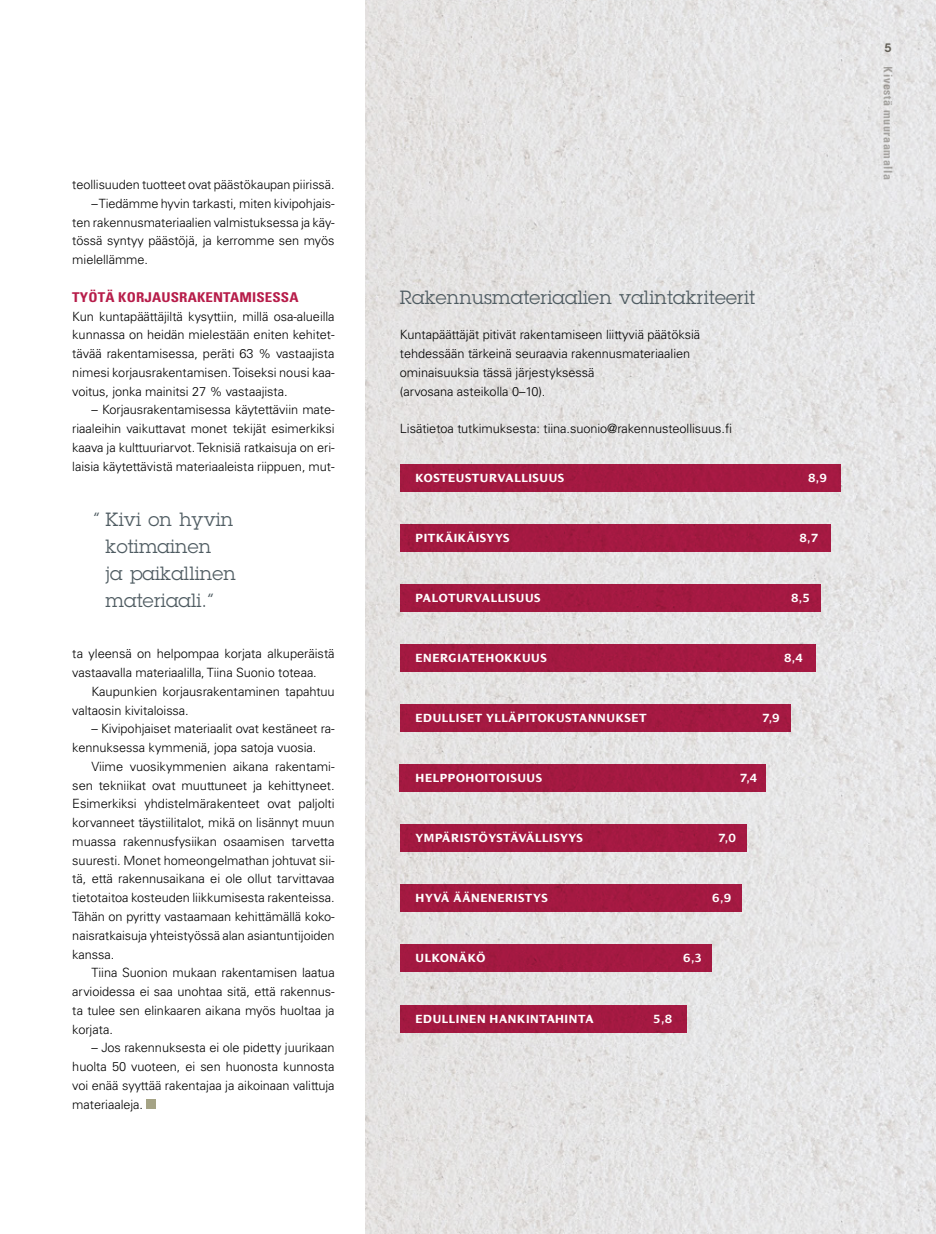
<style>
.page{position:relative;width:936px;height:1234px;background:#fff}
.page>*{position:absolute;margin:0;border:0;box-sizing:border-box;transform-origin:0 0}
.t1{font:18.75px/27px "Lubalin Graph LT";letter-spacing:.01em;color:#4e5b61}
.t2{font:700 condensed 13.5px "Univers LT";letter-spacing:.01em;color:#b71d4a;scale:1.11 1}
.t3{font:300 12.75px/18.8px "Univers LT";letter-spacing:-.005em;color:#000;text-align:justify}
.t4{font:700 12.75px "Dialog";letter-spacing:.05em;color:#fff}
.t5{font:700 condensed 12px "Univers LT";letter-spacing:.05em;color:#6f6b62}
.t6{font:600 12px "Lubalin Graph LT";color:#6f6b62}
</style>
<div class="page">
<img style="left:365px;top:0;width:570px;height:1233px">
<div style="left:400px;top:463px;width:440px;height:28px;background:#a41942"></div>
<div style="left:400px;top:524px;width:430px;height:27px;background:#a41942"></div>
<div style="left:400px;top:584px;width:420px;height:27px;background:#a41942"></div>
<div style="left:400px;top:644px;width:415px;height:27px;background:#a41942"></div>
<div style="left:400px;top:704px;width:390px;height:27px;background:#a41942"></div>
<div style="left:400px;top:764px;width:366px;height:27px;background:#a41942"></div>
<div style="left:400px;top:824px;width:346px;height:27px;background:#a41942"></div>
<div style="left:400px;top:884px;width:341px;height:28px;background:#a41942"></div>
<div style="left:400px;top:944px;width:311px;height:28px;background:#a41942"></div>
<div style="left:400px;top:1004px;width:286px;height:28px;background:#a31941"></div>
<div style="left:146px;top:1099px;width:10px;height:9px;background:#a5a385"></div>
<p class="t3" style="left:72px;top:175px;width:264px">teollisuuden tuotteet ovat päästökaupan piirissä.</p>
<p class="t3" style="left:72px;top:194px;width:264px;text-indent:19px">– Tiedämme hyvin tarkasti, miten kivipohjais&shy;ten rakennusmateriaalien valmistuksessa ja käy&shy;tössä syntyy päästöjä, ja kerromme sen myös mielellämme.</p>
<p class="t2" style="left:72px;top:288px;width:205px">TYÖTÄ KORJAUSRAKENTAMISESSA</p>
<p class="t3" style="left:72px;top:306px;width:264px">Kun kuntapäättäjiltä kysyttiin, millä osa-alueilla kunnassa on heidän mielestään eniten kehitet&shy;tävää rakentamisessa, peräti 63 % vastaajista nimesi korjausrakentamisen. Toiseksi nousi kaa&shy;voitus, jonka mainitsi 27 % vastaajista.</p>
<p class="t3" style="left:72px;top:400px;width:264px;text-indent:19px">– Korjausrakentamisessa käytettäviin mate&shy;riaaleihin vaikuttavat monet tekijät esimerkiksi kaava ja kulttuuriarvot. Teknisiä ratkaisuja on eri&shy;laisia käytettävistä materiaaleista riippuen, mut-</p>
<h1 class="t1" style="left:106px;top:506px;width:132px;text-indent:-12px">” Kivi on hyvin kotimainen<br>ja paikallinen materiaali.”</h1>
<p class="t3" style="left:72px;top:644px;width:264px">ta yleensä on helpompaa korjata alkuperäistä vastaavalla materiaalilla, Tiina Suonio toteaa.</p>
<p class="t3" style="left:72px;top:681px;width:264px;text-indent:19px">Kaupunkien korjausrakentaminen tapahtuu valtaosin kivitaloissa.</p>
<p class="t3" style="left:72px;top:719px;width:264px;text-indent:19px">– Kivipohjaiset materiaalit ovat kestäneet ra&shy;kennuksessa kymmeniä, jopa satoja vuosia.</p>
<p class="t3" style="left:72px;top:756px;width:264px;text-indent:19px">Viime vuosikymmenien aikana rakentami&shy;sen tekniikat ovat muuttuneet ja kehittyneet.<br>Esimerkiksi yhdistelmärakenteet ovat paljolti korvanneet täystiilitalot, mikä on lisännyt muun muassa rakennusfysiikan osaamisen tarvetta suuresti. Monet homeongelmathan johtuvat sii&shy;tä, että rakennusaikana ei ole ollut tarvittavaa tietotaitoa kosteuden liikkumisesta rakenteissa.<br>Tähän on pyritty vastaamaan kehittämällä koko&shy;naisratkaisuja yhteistyössä alan asiantuntijoiden kanssa.</p>
<p class="t3" style="left:72px;top:963px;width:264px;text-indent:19px">Tiina Suonion mukaan rakentamisen laatua arvioidessa ei saa unohtaa sitä, että rakennus&shy;ta tulee sen elinkaaren aikana myös huoltaa ja korjata.</p>
<p class="t3" style="left:72px;top:1038px;width:264px;text-indent:19px">– Jos rakennuksesta ei ole pidetty juurikaan huolta 50 vuoteen, ei sen huonosta kunnosta voi enää syyttää rakentajaa ja aikoinaan valittuja materiaaleja.</p>
<h1 class="t1" style="left:400px;top:284px;width:357px">Rakennusmateriaalien valintakriteerit</h1>
<p class="t3" style="left:400px;top:325px;width:302px;text-align:left">Kuntapäättäjät pitivät rakentamiseen liittyviä päätöksiä tehdessään tärkeinä seuraavia rakennusmateriaalien ominaisuuksia tässä järjestyksessä<br>(arvosana asteikolla 0–10).</p>
<p class="t3" style="left:400px;top:419px;width:334px">Lisätietoa tutkimuksesta: tiina.suonio@rakennusteollisuus.fi</p>
<p class="t4" style="left:415px;top:471px;width:150px">KOSTEUSTURVALLISUUS</p>
<p class="t4" style="left:808px;top:471px;width:20px">8,9</p>
<p class="t4" style="left:415px;top:531px;width:95px">PITKÄIKÄISYYS</p>
<p class="t4" style="left:799px;top:531px;width:20px">8,7</p>
<p class="t4" style="left:415px;top:591px;width:126px">PALOTURVALLISUUS</p>
<p class="t4" style="left:791px;top:591px;width:20px">8,5</p>
<p class="t4" style="left:415px;top:651px;width:133px">ENERGIATEHOKKUUS</p>
<p class="t4" style="left:784px;top:651px;width:20px">8,4</p>
<p class="t4" style="left:415px;top:711px;width:232px">EDULLISET YLLÄPITOKUSTANNUKSET</p>
<p class="t4" style="left:762px;top:711px;width:19px">7,9</p>
<p class="t4" style="left:415px;top:771px;width:128px">HELPPOHOITOISUUS</p>
<p class="t4" style="left:740px;top:771px;width:19px">7,4</p>
<p class="t4" style="left:415px;top:831px;width:169px">YMPÄRISTÖYSTÄVÄLLISYYS</p>
<p class="t4" style="left:718px;top:831px;width:19px">7,0</p>
<p class="t4" style="left:415px;top:891px;width:134px">HYVÄ ÄÄNENERISTYS</p>
<p class="t4" style="left:712px;top:891px;width:20px">6,9</p>
<p class="t4" style="left:415px;top:951px;width:71px">ULKONÄKÖ</p>
<p class="t4" style="left:683px;top:951px;width:20px">6,3</p>
<p class="t4" style="left:415px;top:1011px;width:180px">EDULLINEN HANKINTAHINTA</p>
<p class="t4" style="left:653px;top:1011px;width:20px">5,8</p>
<p class="t6" style="left:884px;top:40px;width:8px">5</p>
<p class="t5" style="left:895px;top:66px;width:115px;rotate:90deg">KIVESTÄ MUURAAMALLA</p>
</div>
